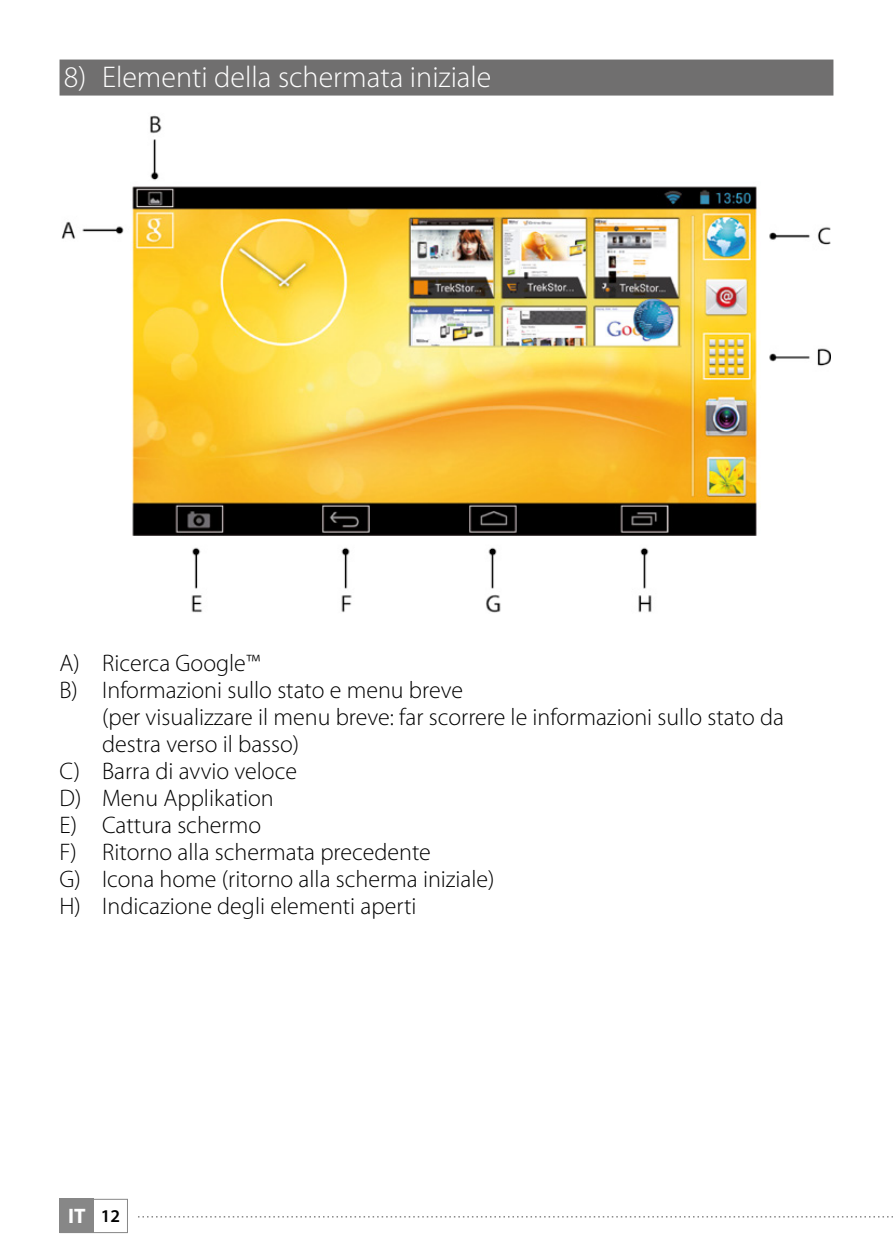
<style>
.page{position:relative;width:893px;height:1259px;background:#fff}
.page>*{position:absolute;margin:0;border:0;box-sizing:border-box;transform-origin:0 0}
.t1{font:300 30px "Myriad Pro";color:#fff}
.t2{font:300 24px "Myriad Pro";color:#000}
.t3{font:700 21px "Myriad Pro";color:#fff}
.s1{font-weight:600;font-size:18px;color:#000}
</style>
<div class="page">
<div style="left:60px;top:1199px;width:34px;height:34px;background:#878787"></div>
<div style="left:60px;top:1199px;width:68px;height:34px;border:1px solid #878787"></div>
<svg style="left:138px;top:1216px;width:755px;height:1px"></svg>
<div style="left:60px;top:60px;width:773px;height:36px;background:#706f6f"></div>
<img style="left:61px;top:115px;width:769px;height:498px">
<p class="t1" style="left:64px;top:61px;width:429px">8) Elementi della schermata iniziale</p>
<p class="t2" style="left:60px;top:649px;width:202px">A) Ricerca Google™</p>
<p class="t2" style="left:60px;top:676px;width:405px">B) Informazioni sullo stato e menu breve</p>
<p class="t2" style="left:102px;top:703px;width:683px">(per visualizzare il menu breve: far scorrere le informazioni sullo stato da</p>
<p class="t2" style="left:102px;top:730px;width:199px">destra verso il basso)</p>
<p class="t2" style="left:60px;top:757px;width:239px">C) Barra di avvio veloce</p>
<p class="t2" style="left:60px;top:784px;width:216px">D) Menu Applikation</p>
<p class="t2" style="left:60px;top:811px;width:203px">E) Cattura schermo</p>
<p class="t2" style="left:60px;top:838px;width:373px">F) Ritorno alla schermata precedente</p>
<p class="t2" style="left:60px;top:865px;width:437px">G) Icona home (ritorno alla scherma iniziale)</p>
<p class="t2" style="left:60px;top:892px;width:358px">H) Indicazione degli elementi aperti</p>
<p class="t3" style="left:68px;top:1202px;width:53px">IT <span class="s1">12</span></p>
</div>
